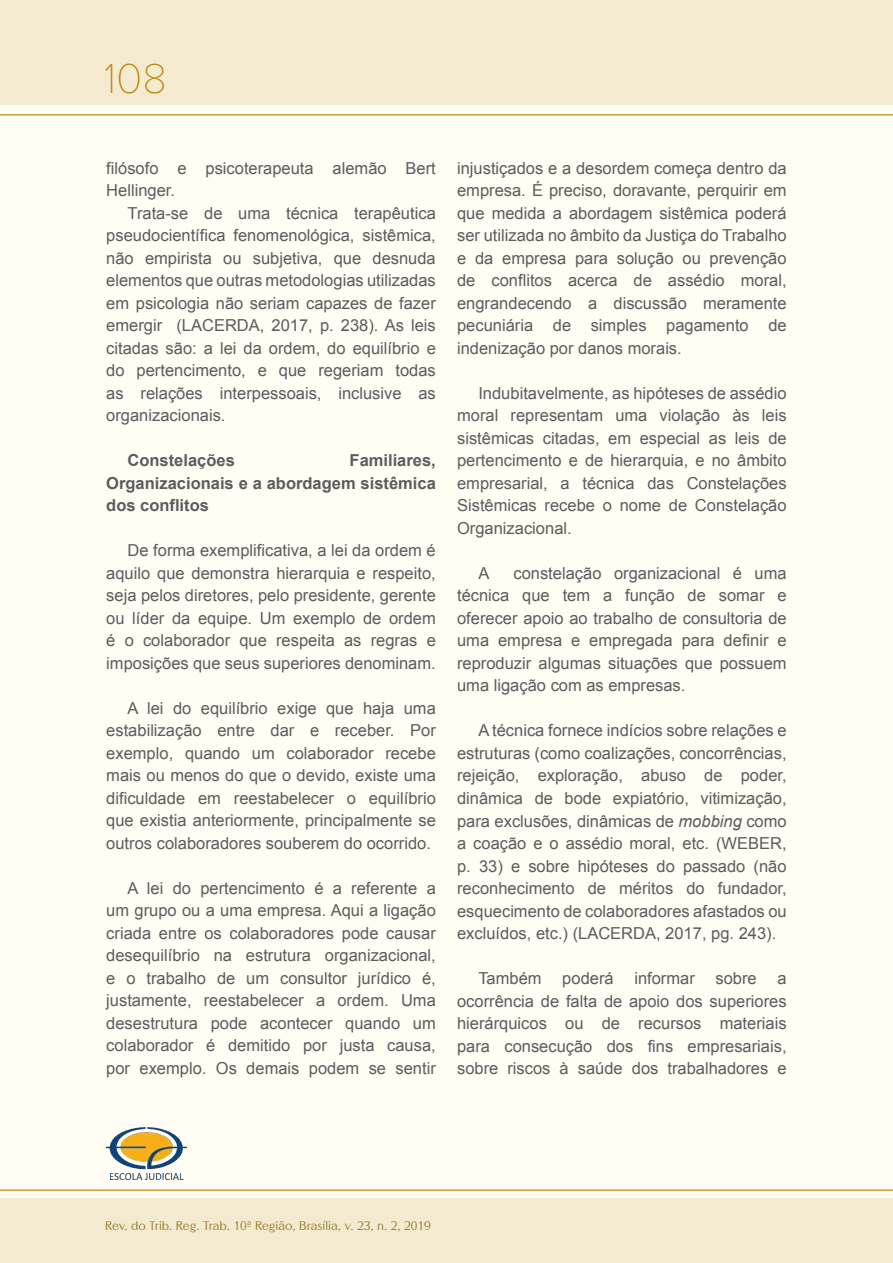
<style>
.page{position:relative;width:893px;height:1263px;background:#fffdf4}
.page>*{position:absolute;margin:0;border:0;box-sizing:border-box;transform-origin:0 0}
.t1{font:100 43.5px "Proxima Nova T";color:#ba880d}
.t2{font:16.5px/22.5px "Arial";color:#5c5c5f;text-align:justify}
.t3{font:700 16.5px/22.5px "Arial";color:#5c5c5f;text-align:justify}
.t4{font:12px "Altrincham";color:#987929}
.s1{font-style:italic}
</style>
<div class="page">
<div style="left:0;top:1199px;width:893px;height:64px;background:#f3eacf"></div>
<div style="left:0;top:0;width:893px;height:104px;background:#f3eacf"></div>
<img style="left:106px;top:1128px;width:80px;height:52px">
<hr style="left:0;top:114px;width:893px;height:2px;background:#cb9f3c">
<hr style="left:0;top:1189px;width:893px;height:2px;background:#cb9f3c">
<h1 class="t1" style="left:104px;top:46px;width:64px">108</h1>
<p class="t2" style="left:106px;top:157px;width:331px">filósofo e psicoterapeuta alemão Bert</p>
<p class="t2" style="left:106px;top:179px;width:70px">Hellinger.</p>
<p class="t2" style="left:128px;top:202px;width:310px">Trata-se de uma técnica terapêutica</p>
<p class="t2" style="left:106px;top:224px;width:331px">pseudocientífica fenomenológica, sistêmica,</p>
<p class="t2" style="left:106px;top:247px;width:331px">não empirista ou subjetiva, que desnuda</p>
<p class="t2" style="left:106px;top:269px;width:331px">elementos que outras metodologias utilizadas</p>
<p class="t2" style="left:106px;top:292px;width:331px">em psicologia não seriam capazes de fazer</p>
<p class="t2" style="left:106px;top:314px;width:331px">emergir (LACERDA, 2017, p. 238). As leis</p>
<p class="t2" style="left:106px;top:337px;width:331px">citadas são: a lei da ordem, do equilíbrio e</p>
<p class="t2" style="left:106px;top:359px;width:331px">do pertencimento, e que regeriam todas</p>
<p class="t2" style="left:106px;top:382px;width:331px">as relações interpessoais, inclusive as</p>
<p class="t2" style="left:106px;top:404px;width:121px">organizacionais.</p>
<p class="t3" style="left:128px;top:450px;width:109px">Constelações</p>
<p class="t3" style="left:106px;top:450px;width:331px;text-indent:243px">Familiares, Organizacionais e a abordagem sistêmica dos conflitos</p>
<p class="t2" style="left:106px;top:539px;width:331px;text-indent:21px">De forma exemplificativa, a lei da ordem é aquilo que demonstra hierarquia e respeito, seja pelos diretores, pelo presidente, gerente ou líder da equipe. Um exemplo de ordem é o colaborador que respeita as regras e imposições que seus superiores denominam.</p>
<p class="t2" style="left:106px;top:697px;width:331px;text-indent:21px">A lei do equilíbrio exige que haja uma estabilização entre dar e receber. Por exemplo, quando um colaborador recebe mais ou menos do que o devido, existe uma dificuldade em reestabelecer o equilíbrio que existia anteriormente, principalmente se outros colaboradores souberem do ocorrido.</p>
<p class="t2" style="left:106px;top:877px;width:331px;text-indent:21px">A lei do pertencimento é a referente a um grupo ou a uma empresa. Aqui a ligação criada entre os colaboradores pode causar desequilíbrio na estrutura organizacional, e o trabalho de um consultor jurídico é, justamente, reestabelecer a ordem. Uma desestrutura pode acontecer quando um colaborador é demitido por justa causa, por exemplo. Os demais podem se sentir</p>
<p class="t2" style="left:457px;top:157px;width:331px">injustiçados e a desordem começa dentro da empresa. É preciso, doravante, perquirir em que medida a abordagem sistêmica poderá ser utilizada no âmbito da Justiça do Trabalho e da empresa para solução ou prevenção de conflitos acerca de assédio moral, engrandecendo a discussão meramente pecuniária de simples pagamento de indenização por danos morais.</p>
<p class="t2" style="left:457px;top:382px;width:331px;text-indent:21px">Indubitavelmente, as hipóteses de assédio moral representam uma violação às leis sistêmicas citadas, em especial as leis de pertencimento e de hierarquia, e no âmbito empresarial, a técnica das Constelações Sistêmicas recebe o nome de Constelação Organizacional.</p>
<p class="t2" style="left:478px;top:562px;width:13px">A</p>
<p class="t2" style="left:457px;top:562px;width:331px;text-indent:56px">constelação organizacional é uma técnica que tem a função de somar e oferecer apoio ao trabalho de consultoria de uma empresa e empregada para definir e reproduzir algumas situações que possuem uma ligação com as empresas.</p>
<p class="t2" style="left:457px;top:720px;width:331px;text-indent:21px">A técnica fornece indícios sobre relações e estruturas (como coalizações, concorrências, rejeição, exploração, abuso de poder, dinâmica de bode expiatório, vitimização, para exclusões, dinâmicas de <span class="s1">mobbing</span> como a coação e o assédio moral, etc. (WEBER, p. 33) e sobre hipóteses do passado (não reconhecimento de méritos do fundador, esquecimento de colaboradores afastados ou excluídos, etc.) (LACERDA, 2017, pg. 243).</p>
<p class="t2" style="left:478px;top:967px;width:65px">Também</p>
<p class="t2" style="left:562px;top:967px;width:53px">poderá</p>
<p class="t2" style="left:634px;top:967px;width:62px">informar</p>
<p class="t2" style="left:715px;top:967px;width:43px">sobre</p>
<p class="t2" style="left:457px;top:967px;width:331px;text-indent:320px">a ocorrência de falta de apoio dos superiores hierárquicos ou de recursos materiais para consecução dos fins empresariais, sobre riscos à saúde dos trabalhadores e</p>
<p class="t4" style="left:105px;top:1219px;width:327px">Rev. do Trib. Reg. Trab. 10ª Região, Brasília, v. 23, n. 2, 2019</p>
</div>
